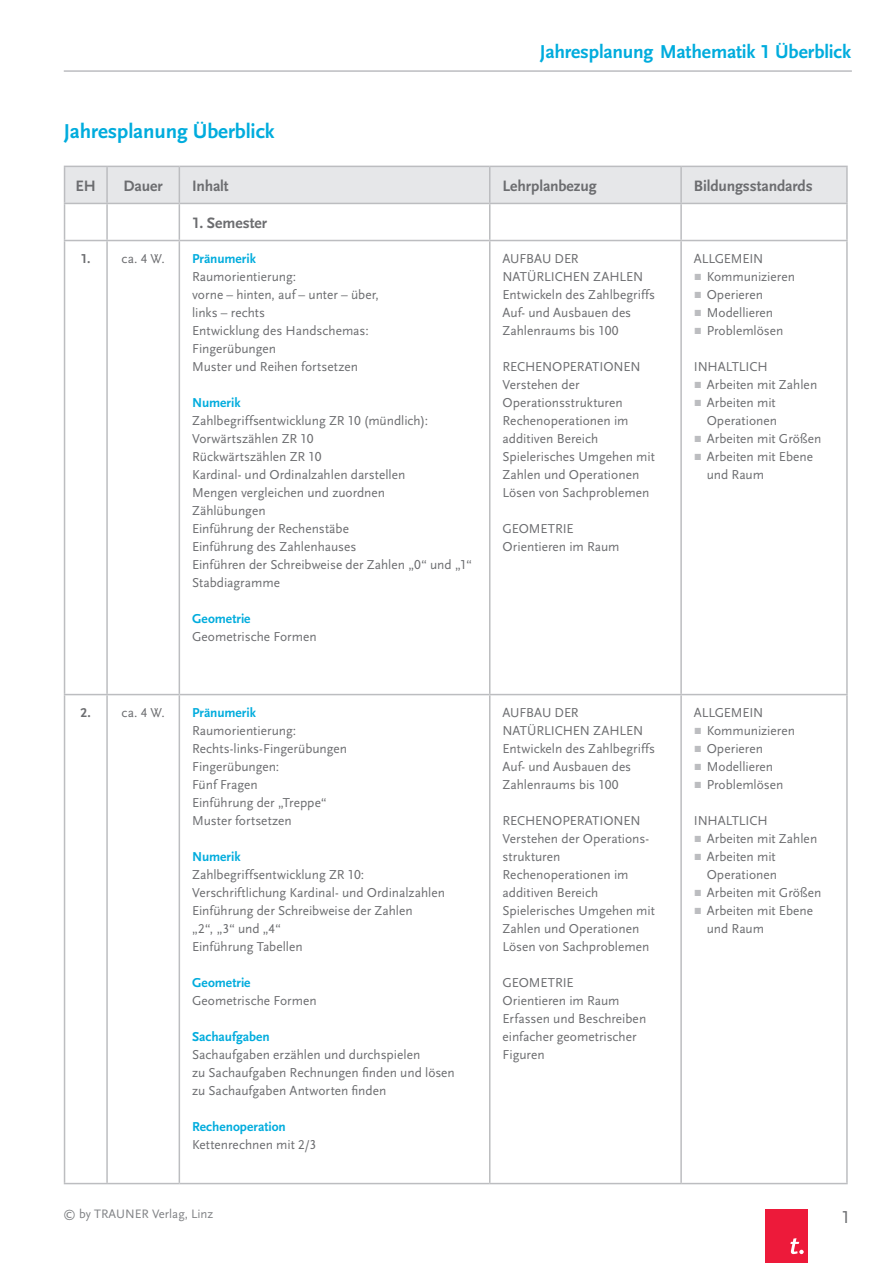
<style>
.page{position:relative;width:893px;height:1263px;background:#fff}
.page>*{position:absolute;margin:0;border:0;box-sizing:border-box;transform-origin:0 0}
.t1{font:700 21px "Scala Sans LF";letter-spacing:-.005em;color:#00acdd}
.t2{font:700 19.5px "Scala Sans LF";letter-spacing:-.01em;color:#00acdd}
.t3{font:18px "Scala Sans LF";color:#6c6d70}
.t4{font:700 15.75px "Scala Sans LF";letter-spacing:-.005em;color:#6c6d70}
.t5{font:13.5px/18px "Scala Sans LF";color:#6c6d70}
.t6{font:700 13.5px "Scala Sans LF";color:#00acdd}
.t7{font:12.75px "Scala Sans LF";color:#808285}
.s1{font-weight:700}
.s2{font-family:"Scala Regular Expert";color:#bcbdc0}
</style>
<div class="page">
<hr style="left:64px;top:70px;width:788px;height:2px;background:#bcbdc0">
<div style="left:765px;top:1209px;width:43px;height:54px;background:#ed1a3a"></div>
<svg style="left:790px;top:1238px;width:14px;height:16px"></svg>
<div style="left:65px;top:167px;width:781px;height:36px;background:#e6e7e9"></div>
<hr style="left:64px;top:166px;width:43px;height:1px;background:#bcbdc0">
<hr style="left:64px;top:167px;width:1px;height:36px;background:#bcbdc0">
<hr style="left:107px;top:166px;width:72px;height:1px;background:#bcbdc0">
<hr style="left:106px;top:167px;width:2px;height:36px;background:#bcbdc0">
<hr style="left:179px;top:166px;width:311px;height:1px;background:#bcbdc0">
<hr style="left:179px;top:167px;width:1px;height:36px;background:#bcbdc0">
<hr style="left:490px;top:166px;width:191px;height:1px;background:#bcbdc0">
<hr style="left:489px;top:167px;width:1px;height:36px;background:#bcbdc0">
<hr style="left:681px;top:166px;width:167px;height:1px;background:#bcbdc0">
<hr style="left:680px;top:167px;width:2px;height:36px;background:#bcbdc0">
<hr style="left:846px;top:167px;width:2px;height:36px;background:#bcbdc0">
<hr style="left:64px;top:203px;width:43px;height:1px;background:#bcbdc0">
<hr style="left:64px;top:204px;width:1px;height:36px;background:#bcbdc0">
<hr style="left:107px;top:203px;width:72px;height:1px;background:#bcbdc0">
<hr style="left:106px;top:204px;width:2px;height:36px;background:#bcbdc0">
<hr style="left:179px;top:203px;width:311px;height:1px;background:#bcbdc0">
<hr style="left:179px;top:204px;width:1px;height:36px;background:#bcbdc0">
<hr style="left:490px;top:203px;width:191px;height:1px;background:#bcbdc0">
<hr style="left:489px;top:204px;width:1px;height:36px;background:#bcbdc0">
<hr style="left:681px;top:203px;width:167px;height:1px;background:#bcbdc0">
<hr style="left:680px;top:204px;width:2px;height:36px;background:#bcbdc0">
<hr style="left:846px;top:204px;width:2px;height:36px;background:#bcbdc0">
<hr style="left:64px;top:240px;width:43px;height:1px;background:#bcbdc0">
<hr style="left:64px;top:241px;width:1px;height:453px;background:#bcbdc0">
<hr style="left:107px;top:240px;width:72px;height:1px;background:#bcbdc0">
<hr style="left:106px;top:241px;width:2px;height:453px;background:#bcbdc0">
<hr style="left:179px;top:240px;width:311px;height:1px;background:#bcbdc0">
<hr style="left:179px;top:241px;width:1px;height:453px;background:#bcbdc0">
<hr style="left:490px;top:240px;width:191px;height:1px;background:#bcbdc0">
<hr style="left:489px;top:241px;width:1px;height:453px;background:#bcbdc0">
<hr style="left:681px;top:240px;width:167px;height:1px;background:#bcbdc0">
<hr style="left:680px;top:241px;width:2px;height:453px;background:#bcbdc0">
<hr style="left:846px;top:241px;width:2px;height:453px;background:#bcbdc0">
<hr style="left:64px;top:694px;width:43px;height:1px;background:#bcbdc0">
<hr style="left:64px;top:695px;width:1px;height:488px;background:#bcbdc0">
<hr style="left:107px;top:694px;width:72px;height:1px;background:#bcbdc0">
<hr style="left:106px;top:695px;width:2px;height:488px;background:#bcbdc0">
<hr style="left:179px;top:694px;width:311px;height:1px;background:#bcbdc0">
<hr style="left:179px;top:695px;width:1px;height:488px;background:#bcbdc0">
<hr style="left:490px;top:694px;width:191px;height:1px;background:#bcbdc0">
<hr style="left:489px;top:695px;width:1px;height:488px;background:#bcbdc0">
<hr style="left:681px;top:694px;width:167px;height:1px;background:#bcbdc0">
<hr style="left:680px;top:695px;width:2px;height:488px;background:#bcbdc0">
<hr style="left:846px;top:695px;width:2px;height:488px;background:#bcbdc0">
<hr style="left:64px;top:1183px;width:43px;height:1px;background:#bcbdc0">
<hr style="left:107px;top:1183px;width:72px;height:1px;background:#bcbdc0">
<hr style="left:179px;top:1183px;width:311px;height:1px;background:#bcbdc0">
<hr style="left:490px;top:1183px;width:191px;height:1px;background:#bcbdc0">
<hr style="left:681px;top:1183px;width:167px;height:1px;background:#bcbdc0">
<h2 class="t2" style="left:540px;top:41px;width:313px">Jahresplanung Mathematik 1 Überblick</h2>
<h1 class="t1" style="left:64px;top:120px;width:212px">Jahresplanung Überblick</h1>
<p class="t4" style="left:76px;top:177px;width:22px">EH</p>
<p class="t4" style="left:124px;top:177px;width:41px">Dauer</p>
<p class="t4" style="left:192px;top:177px;width:38px">Inhalt</p>
<p class="t4" style="left:502px;top:177px;width:96px">Lehrplanbezug</p>
<p class="t4" style="left:694px;top:177px;width:120px">Bildungsstandards</p>
<p class="t4" style="left:192px;top:214px;width:77px">1. Semester</p>
<p class="t5" style="left:81px;top:250px;width:85px"><span class="s1">1.</span> ca. 4 W.</p>
<p class="t6" style="left:192px;top:252px;width:65px">Pränumerik</p>
<p class="t5" style="left:192px;top:268px;width:188px">Raumorientierung:<br>vorne – hinten, auf – unter – über, links – rechts<br>Entwicklung des Handschemas:<br>Fingerübungen<br>Muster und Reihen fortsetzen</p>
<p class="t6" style="left:192px;top:396px;width:50px">Numerik</p>
<p class="t5" style="left:192px;top:412px;width:281px">Zahlbegriffsentwicklung ZR 10 (mündlich):<br>Vorwärtszählen ZR 10<br>Rückwärtszählen ZR 10<br>Kardinal- und Ordinalzahlen darstellen<br>Mengen vergleichen und zuordnen<br>Zählübungen<br>Einführung der Rechenstäbe<br>Einführung des Zahlenhauses<br>Einführen der Schreibweise der Zahlen „0“ und „1“<br>Stabdiagramme</p>
<p class="t6" style="left:192px;top:611px;width:60px">Geometrie</p>
<p class="t5" style="left:192px;top:628px;width:126px">Geometrische Formen</p>
<p class="t5" style="left:502px;top:250px;width:154px">AUFBAU DER<br>NATÜRLICHEN ZAHLEN<br>Entwickeln des Zahlbegriffs<br>Auf- und Ausbauen des<br>Zahlenraums bis 100</p>
<p class="t5" style="left:502px;top:358px;width:154px">RECHENOPERATIONEN<br>Verstehen der<br>Operationsstrukturen<br>Rechenoperationen im additiven Bereich<br>Spielerisches Umgehen mit<br>Zahlen und Operationen<br>Lösen von Sachproblemen</p>
<p class="t5" style="left:502px;top:520px;width:119px">GEOMETRIE<br>Orientieren im Raum</p>
<p class="t5" style="left:694px;top:250px;width:103px">ALLGEMEIN<br><span class="s2">r</span> Kommunizieren <span class="s2">r</span> Operieren<br><span class="s2">r</span> Modellieren<br><span class="s2">r</span> Problemlösen</p>
<p class="t5" style="left:694px;top:358px;width:75px">INHALTLICH</p>
<p class="t5" style="left:694px;top:376px;width:125px"><span class="s2">r</span> Arbeiten mit Zahlen</p>
<p class="t5" style="left:694px;top:394px;width:83px"><span class="s2">r</span> Arbeiten mit</p>
<p class="t5" style="left:707px;top:412px;width:72px">Operationen</p>
<p class="t5" style="left:694px;top:430px;width:129px"><span class="s2">r</span> Arbeiten mit Größen</p>
<p class="t5" style="left:694px;top:448px;width:121px"><span class="s2">r</span> Arbeiten mit Ebene</p>
<p class="t5" style="left:707px;top:466px;width:59px">und Raum</p>
<p class="t5" style="left:81px;top:704px;width:86px"><span class="s1">2.</span> ca. 4 W.</p>
<p class="t6" style="left:192px;top:706px;width:65px">Pränumerik</p>
<p class="t5" style="left:192px;top:722px;width:157px">Raumorientierung:<br>Rechts-links-Fingerübungen<br>Fingerübungen:<br>Fünf Fragen<br>Einführung der „Treppe“<br>Muster fortsetzen</p>
<p class="t6" style="left:192px;top:849px;width:50px">Numerik</p>
<p class="t5" style="left:192px;top:866px;width:254px">Zahlbegriffsentwicklung ZR 10:<br>Verschriftlichung Kardinal- und Ordinalzahlen<br>Einführung der Schreibweise der Zahlen<br>„2“, „3“ und „4“<br>Einführung Tabellen</p>
<p class="t6" style="left:192px;top:976px;width:60px">Geometrie</p>
<p class="t5" style="left:192px;top:992px;width:126px">Geometrische Formen</p>
<p class="t6" style="left:192px;top:1030px;width:79px">Sachaufgaben</p>
<p class="t5" style="left:192px;top:1046px;width:264px">Sachaufgaben erzählen und durchspielen<br>zu Sachaufgaben Rechnungen finden und lösen zu Sachaufgaben Antworten finden</p>
<p class="t6" style="left:192px;top:1119px;width:95px">Rechenoperation</p>
<p class="t5" style="left:192px;top:1136px;width:126px">Kettenrechnen mit 2/3</p>
<p class="t5" style="left:502px;top:704px;width:154px">AUFBAU DER<br>NATÜRLICHEN ZAHLEN<br>Entwickeln des Zahlbegriffs<br>Auf- und Ausbauen des<br>Zahlenraums bis 100</p>
<p class="t5" style="left:502px;top:812px;width:154px">RECHENOPERATIONEN<br>Verstehen der Operations&shy;strukturen<br>Rechenoperationen im additiven Bereich<br>Spielerisches Umgehen mit<br>Zahlen und Operationen<br>Lösen von Sachproblemen</p>
<p class="t5" style="left:502px;top:974px;width:145px">GEOMETRIE<br>Orientieren im Raum<br>Erfassen und Beschreiben einfacher geometrischer<br>Figuren</p>
<p class="t5" style="left:694px;top:704px;width:103px">ALLGEMEIN<br><span class="s2">r</span> Kommunizieren <span class="s2">r</span> Operieren<br><span class="s2">r</span> Modellieren<br><span class="s2">r</span> Problemlösen</p>
<p class="t5" style="left:694px;top:812px;width:75px">INHALTLICH</p>
<p class="t5" style="left:694px;top:830px;width:125px"><span class="s2">r</span> Arbeiten mit Zahlen</p>
<p class="t5" style="left:694px;top:848px;width:83px"><span class="s2">r</span> Arbeiten mit</p>
<p class="t5" style="left:707px;top:866px;width:72px">Operationen</p>
<p class="t5" style="left:694px;top:884px;width:129px"><span class="s2">r</span> Arbeiten mit Größen</p>
<p class="t5" style="left:694px;top:902px;width:121px"><span class="s2">r</span> Arbeiten mit Ebene</p>
<p class="t5" style="left:707px;top:920px;width:59px">und Raum</p>
<p class="t7" style="left:63px;top:1207px;width:152px">© by TRAUNER Verlag, Linz</p>
<h3 class="t3" style="left:841px;top:1207px;width:10px">1</h3>
</div>
